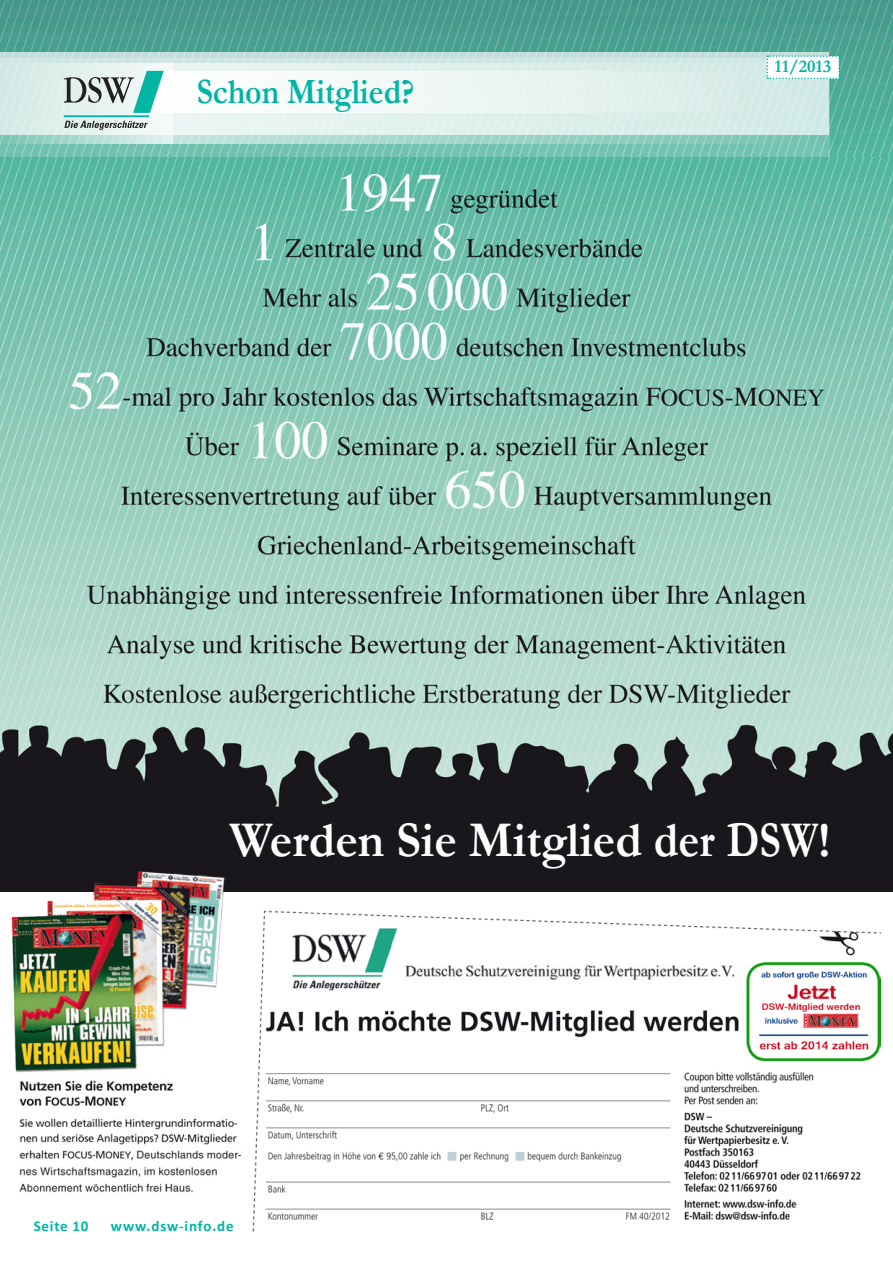
<style>
.page{position:relative;width:893px;height:1263px;background:#fff}
.page>*{position:absolute;margin:0;border:0;box-sizing:border-box;transform-origin:0 0}
.t1{font:700 50.4px "Garamond";color:#fff;scale:.95 1}
.t2{font:700 36px "Garamond";color:#00b5a4;scale:.88 1}
.t3{font:700 18px "Garamond";color:#00b5a4}
.t4{font:700 15px "Calibri";letter-spacing:.06em;color:#00b5a4}
.Teaser_DSW_Newlsette{font:700 15px "Calibri";letter-spacing:.05em;color:#00b8a8}
</style>
<div class="page">
<img style="left:0;top:0;width:893px;height:891px">
<svg style="left:0;top:135px;width:829px;height:34px;background:#74c3b2"></svg>
<svg style="left:0;top:52px;width:829px;height:83px;background:#d7ebe7"></svg>
<svg style="left:767px;top:55px;width:73px;height:24px"></svg>
<div style="left:149px;top:71px;width:589px;height:42px;background:linear-gradient(to right,#fff,#dbede9)"></div>
<svg style="left:0;top:63px;width:172px;height:81px;background:#d5ebe6"></svg>
<svg style="left:64px;top:71px;width:100px;height:59px;background:#aacbc7"></svg>
<img style="left:3px;top:872px;width:243px;height:320px">
<img style="left:252px;top:910px;width:628px;height:322px">
<img style="left:747px;top:961px;width:133px;height:100px">
<p class="t2" style="left:197px;top:70px;width:249px">Schon Mitglied?</p>
<p class="t3" style="left:774px;top:56px;width:58px">11/2013</p>
<p class="t1" style="left:230px;top:810px;width:634px">Werden Sie Mitglied der DSW!</p>
<p class="Teaser_DSW_Newlsette" style="left:34px;top:1217px;width:56px">Seite 10</p>
<p class="t4" style="left:111px;top:1217px;width:124px">www.dsw-info.de</p>
</div>
